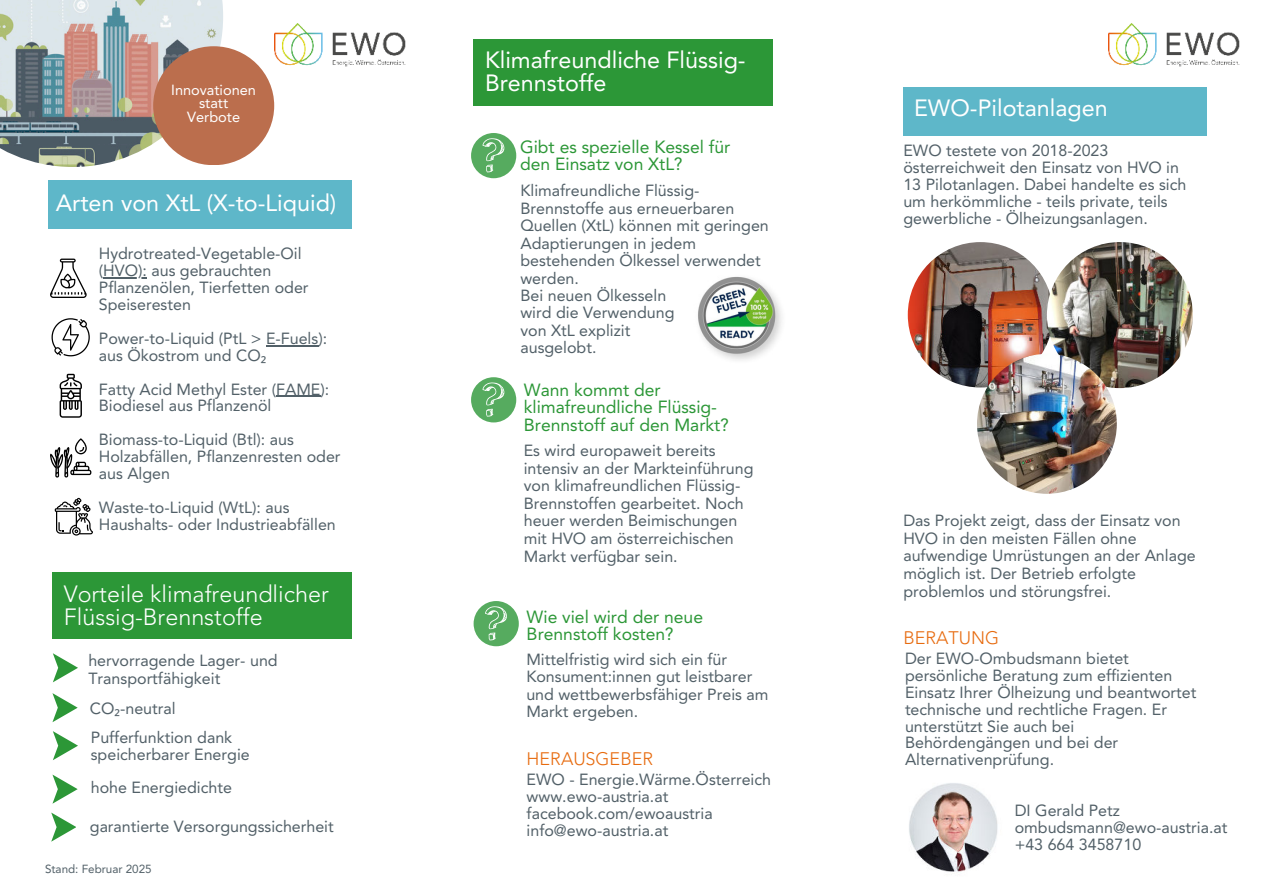
<style>
.page{position:relative;width:1263px;height:894px;background:#fff}
.page>*{position:absolute;margin:0;border:0;box-sizing:border-box;transform-origin:0 0}
.t1{font:23.4px/23px "Avenir LT Std";color:#fff}
.t2{font:300 23.4px/23px "Avenir LT Std";color:#fff}
.t3{font:300 18px "Avenir LT Std";color:#e76b0f}
.t4{font:17.55px/17.5px "Avenir LT Std";color:#2c9737}
.t5{font:16.05px/16.8px "Avenir LT Std";color:#526068}
.t6{font:14.55px/13.5px "Avenir LT Std";color:#fff;text-align:center}
.t7{font:11.7px "Avenir LT Std";color:#526068}
.s1{font-family:"Noto Sans"}
</style>
<div class="page">
<img style="left:0;top:0;width:223px;height:167px">
<div style="left:153px;top:46px;width:121px;height:119px;background:#bb6e4d;border-radius:50%"></div>
<div style="left:471px;top:133px;width:45px;height:45px;background:#56ab5f;border-radius:50%"></div>
<svg style="left:483px;top:138px;width:22px;height:34px"></svg>
<svg style="left:53px;top:653px;width:25px;height:29px"></svg>
<svg style="left:52px;top:693px;width:25px;height:29px"></svg>
<svg style="left:53px;top:731px;width:25px;height:29px"></svg>
<svg style="left:52px;top:774px;width:25px;height:29px"></svg>
<svg style="left:51px;top:812px;width:25px;height:29px"></svg>
<div style="left:48px;top:180px;width:304px;height:49px;background:#5eb7c9"></div>
<img style="left:908px;top:242px;width:145px;height:145px;border-radius:50%">
<img style="left:1047px;top:242px;width:146px;height:146px;border-radius:50%">
<img style="left:977px;top:354px;width:140px;height:139px;border-radius:50%">
<svg style="left:52px;top:318px;width:38px;height:38px"></svg>
<svg style="left:50px;top:438px;width:41px;height:39px"></svg>
<svg style="left:55px;top:497px;width:38px;height:38px"></svg>
<svg style="left:60px;top:373px;width:22px;height:44px"></svg>
<svg style="left:50px;top:258px;width:37px;height:40px"></svg>
<div style="left:53px;top:572px;width:299px;height:66px;background:#2c9737"></div>
<img style="left:698px;top:276px;width:84px;height:84px">
<div style="left:474px;top:40px;width:299px;height:66px;background:#2c9737"></div>
<div style="left:903px;top:87px;width:304px;height:48px;background:#5eb7c9"></div>
<div style="left:471px;top:377px;width:45px;height:45px;background:#56ab5f;border-radius:50%"></div>
<svg style="left:483px;top:382px;width:22px;height:34px"></svg>
<div style="left:474px;top:601px;width:45px;height:45px;background:#56ab5f;border-radius:50%"></div>
<svg style="left:485px;top:606px;width:22px;height:33px"></svg>
<img style="left:274px;top:24px;width:132px;height:43px">
<img style="left:1108px;top:24px;width:132px;height:43px">
<img style="left:909px;top:783px;width:89px;height:90px">
<hr style="left:103px;top:277px;width:44px;height:1px;background:#526068">
<hr style="left:266px;top:345px;width:52px;height:1px;background:#526068">
<hr style="left:276px;top:395px;width:44px;height:1px;background:#526068">
<p class="t6" style="left:171px;top:83px;width:86px">Innovationen statt<br>Verbote</p>
<h1 class="t1" style="left:56px;top:192px;width:282px">Arten von XtL (X-to-Liquid)</h1>
<p class="t5" style="left:99px;top:245px;width:211px">Hydrotreated-Vegetable-Oil (HVO): aus gebrauchten<br>Pflanzenölen, Tierfetten oder<br>Speiseresten</p>
<p class="t5" style="left:99px;top:330px;width:230px">Power-to-Liquid (PtL &gt; E-Fuels): aus Ökostrom und CO<span class="s1">₂</span></p>
<p class="t5" style="left:99px;top:380px;width:232px">Fatty Acid Methyl Ester (FAME):<br>Biodiesel aus Pflanzenöl</p>
<p class="t5" style="left:99px;top:431px;width:243px">Biomass-to-Liquid (Btl): aus<br>Holzabfällen, Pflanzenresten oder aus Algen</p>
<p class="t5" style="left:99px;top:498px;width:238px">Waste-to-Liquid (WtL): aus<br>Haushalts- oder Industrieabfällen</p>
<h1 class="t2" style="left:64px;top:582px;width:266px">Vorteile klimafreundlicher<br>Flüssig-Brennstoffe</h1>
<p class="t5" style="left:88px;top:651px;width:191px;line-height:17.5px">hervorragende Lager- und<br>Transportfähigkeit</p>
<p class="t5" style="left:90px;top:700px;width:87px">CO<span class="s1">₂</span>-neutral</p>
<p class="t5" style="left:91px;top:728px;width:160px;line-height:17.5px">Pufferfunktion dank speicherbarer Energie</p>
<p class="t5" style="left:91px;top:779px;width:143px">hohe Energiedichte</p>
<p class="t5" style="left:90px;top:818px;width:245px">garantierte Versorgungssicherheit</p>
<p class="t7" style="left:45px;top:861px;width:108px">Stand: Februar 2025</p>
<h1 class="t1" style="left:485px;top:49px;width:262px">Klimafreundliche Flüssig-<br>Brennstoffe</h1>
<p class="t4" style="left:520px;top:138px;width:212px">Gibt es spezielle Kessel für den Einsatz von XtL?</p>
<p class="t5" style="left:520px;top:182px;width:250px;line-height:17.5px">Klimafreundliche Flüssig-<br>Brennstoffe aus erneuerbaren<br>Quellen (XtL) können mit geringen<br>Adaptierungen in jedem bestehenden Ölkessel verwendet werden.</p>
<p class="t5" style="left:520px;top:286px;width:156px;line-height:17.5px">Bei neuen Ölkesseln wird die Verwendung von XtL explizit ausgelobt.</p>
<p class="t4" style="left:524px;top:381px;width:207px">Wann kommt der klimafreundliche Flüssig-<br>Brennstoff auf den Markt?</p>
<p class="t5" style="left:524px;top:442px;width:231px;line-height:17.5px">Es wird europaweit bereits intensiv an der Markteinführung von klimafreundlichen Flüssig-<br>Brennstoffen gearbeitet. Noch heuer werden Beimischungen mit HVO am österreichischen<br>Markt verfügbar sein.</p>
<p class="t4" style="left:527px;top:607px;width:178px">Wie viel wird der neue<br>Brennstoff kosten?</p>
<p class="t5" style="left:526px;top:650px;width:244px;line-height:17.5px">Mittelfristig wird sich ein für<br>Konsument:innen gut leistbarer und wettbewerbsfähiger Preis am<br>Markt ergeben.</p>
<p class="t3" style="left:527px;top:747px;width:128px">HERAUSGEBER</p>
<p class="t5" style="left:527px;top:771px;width:246px">EWO - Energie.Wärme.Österreich www.ewo-austria.at facebook.com/ewoaustria info@ewo-austria.at</p>
<h1 class="t1" style="left:914px;top:97px;width:195px">EWO-Pilotanlagen</h1>
<p class="t5" style="left:903px;top:143px;width:285px">EWO testete von 2018-2023 österreichweit den Einsatz von HVO in 13 Pilotanlagen. Dabei handelte es sich um herkömmliche - teils private, teils gewerbliche - Ölheizungsanlagen.</p>
<p class="t5" style="left:903px;top:512px;width:294px;line-height:17.5px">Das Projekt zeigt, dass der Einsatz von HVO in den meisten Fällen ohne aufwendige Umrüstungen an der Anlage möglich ist. Der Betrieb erfolgte problemlos und störungsfrei.</p>
<p class="t3" style="left:903px;top:626px;width:97px">BERATUNG</p>
<p class="t5" style="left:905px;top:650px;width:293px">Der EWO-Ombudsmann bietet persönliche Beratung zum effizienten<br>Einsatz Ihrer Ölheizung und beantwortet technische und rechtliche Fragen. Er unterstützt Sie auch bei<br>Behördengängen und bei der<br>Alternativenprüfung.</p>
<p class="t5" style="left:1015px;top:801px;width:214px">DI Gerald Petz ombudsmann@ewo-austria.at +43 664 3458710</p>
</div>
